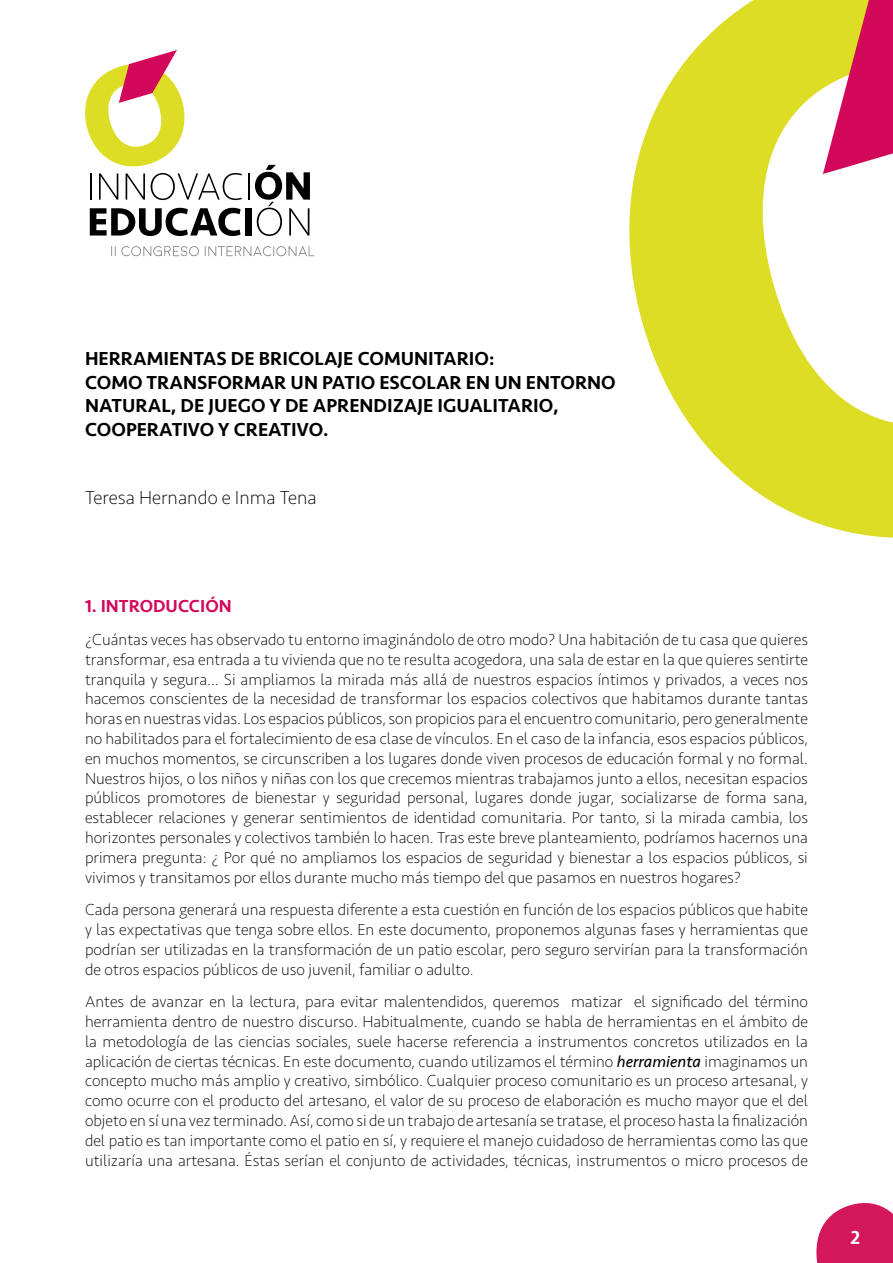
<style>
.page{position:relative;width:893px;height:1263px;background:#fff}
.page>*{position:absolute;margin:0;border:0;box-sizing:border-box;transform-origin:0 0}
.t1{font:500 19.5px/23.4px "Seravek";color:#000}
.t2{font:200 19.5px "Seravek";color:#000}
.t3{font:500 19.5px "Seravek";color:#fff}
.t4{font:500 18px "Seravek";color:#d2085a}
.t5{font:200 16.5px/19.8px "Seravek";color:#000;text-align:justify}
.s1{font-weight:400;font-style:italic}
</style>
<div class="page">
<svg style="left:816px;top:1203px;width:77px;height:60px;background:#d93570"></svg>
<svg style="left:248px;top:173px;width:1px;height:27px"></svg>
<svg style="left:90px;top:208px;width:151px;height:28px"></svg>
<div style="left:245px;top:208px;width:7px;height:28px;background:#000"></div>
<svg style="left:255px;top:165px;width:55px;height:71px"></svg>
<svg style="left:111px;top:246px;width:88px;height:10px"></svg>
<svg style="left:205px;top:246px;width:109px;height:10px"></svg>
<svg style="left:85px;top:50px;width:157px;height:150px"></svg>
<svg style="left:629px;top:0;width:264px;height:538px;fill:#dedd26"></svg>
<svg style="left:823px;top:0;width:70px;height:174px;background:#db5f66"></svg>
<p class="t1" style="left:85px;top:347px;width:532px">HERRAMIENTAS DE BRICOLAJE COMUNITARIO:<br>COMO TRANSFORMAR UN PATIO ESCOLAR EN UN ENTORNO NATURAL, DE JUEGO Y DE APRENDIZAJE IGUALITARIO, COOPERATIVO Y CREATIVO.</p>
<p class="t2" style="left:85px;top:486px;width:233px">Teresa Hernando e Inma Tena</p>
<p class="t4" style="left:85px;top:595px;width:148px">1. INTRODUCCIÓN</p>
<p class="t5" style="left:85px;top:630px;width:724px">¿Cuántas veces has observado tu entorno imaginándolo de otro modo? Una habitación de tu casa que quieres transformar, esa entrada a tu vivienda que no te resulta acogedora, una sala de estar en la que quieres sentirte tranquila y segura... Si ampliamos la mirada más allá de nuestros espacios íntimos y privados, a veces nos hacemos conscientes de la necesidad de transformar los espacios colectivos que habitamos durante tantas horas en nuestras vidas. Los espacios públicos, son propicios para el encuentro comunitario, pero generalmente no habilitados para el fortalecimiento de esa clase de vínculos. En el caso de la infancia, esos espacios públicos, en muchos momentos, se circunscriben a los lugares donde viven procesos de educación formal y no formal.<br>Nuestros hijos, o los niños y niñas con los que crecemos mientras trabajamos junto a ellos, necesitan espacios públicos promotores de bienestar y seguridad personal, lugares donde jugar, socializarse de forma sana, establecer relaciones y generar sentimientos de identidad comunitaria. Por tanto, si la mirada cambia, los horizontes personales y colectivos también lo hacen. Tras este breve planteamiento, podríamos hacernos una primera pregunta: ¿ Por qué no ampliamos los espacios de seguridad y bienestar a los espacios públicos, si vivimos y transitamos por ellos durante mucho más tiempo del que pasamos en nuestros hogares?</p>
<p class="t5" style="left:85px;top:900px;width:724px">Cada persona generará una respuesta diferente a esta cuestión en función de los espacios públicos que habite y las expectativas que tenga sobre ellos. En este documento, proponemos algunas fases y herramientas que podrían ser utilizadas en la transformación de un patio escolar, pero seguro servirían para la transformación de otros espacios públicos de uso juvenil, familiar o adulto.</p>
<p class="t5" style="left:85px;top:992px;width:724px">Antes de avanzar en la lectura, para evitar malentendidos, queremos matizar el significado del término herramienta dentro de nuestro discurso. Habitualmente, cuando se habla de herramientas en el ámbito de la metodología de las ciencias sociales, suele hacerse referencia a instrumentos concretos utilizados en la aplicación de ciertas técnicas. En este documento, cuando utilizamos el término <span class="s1">herramienta</span> imaginamos un concepto mucho más amplio y creativo, simbólico. Cualquier proceso comunitario es un proceso artesanal, y como ocurre con el producto del artesano, el valor de su proceso de elaboración es mucho mayor que el del objeto en sí una vez terminado. Así, como si de un trabajo de artesanía se tratase, el proceso hasta la finalización del patio es tan importante como el patio en sí, y requiere el manejo cuidadoso de herramientas como las que utilizaría una artesana. Éstas serían el conjunto de actividades, técnicas, instrumentos o micro procesos de</p>
<p class="t3" style="left:850px;top:1225px;width:11px">2</p>
</div>
